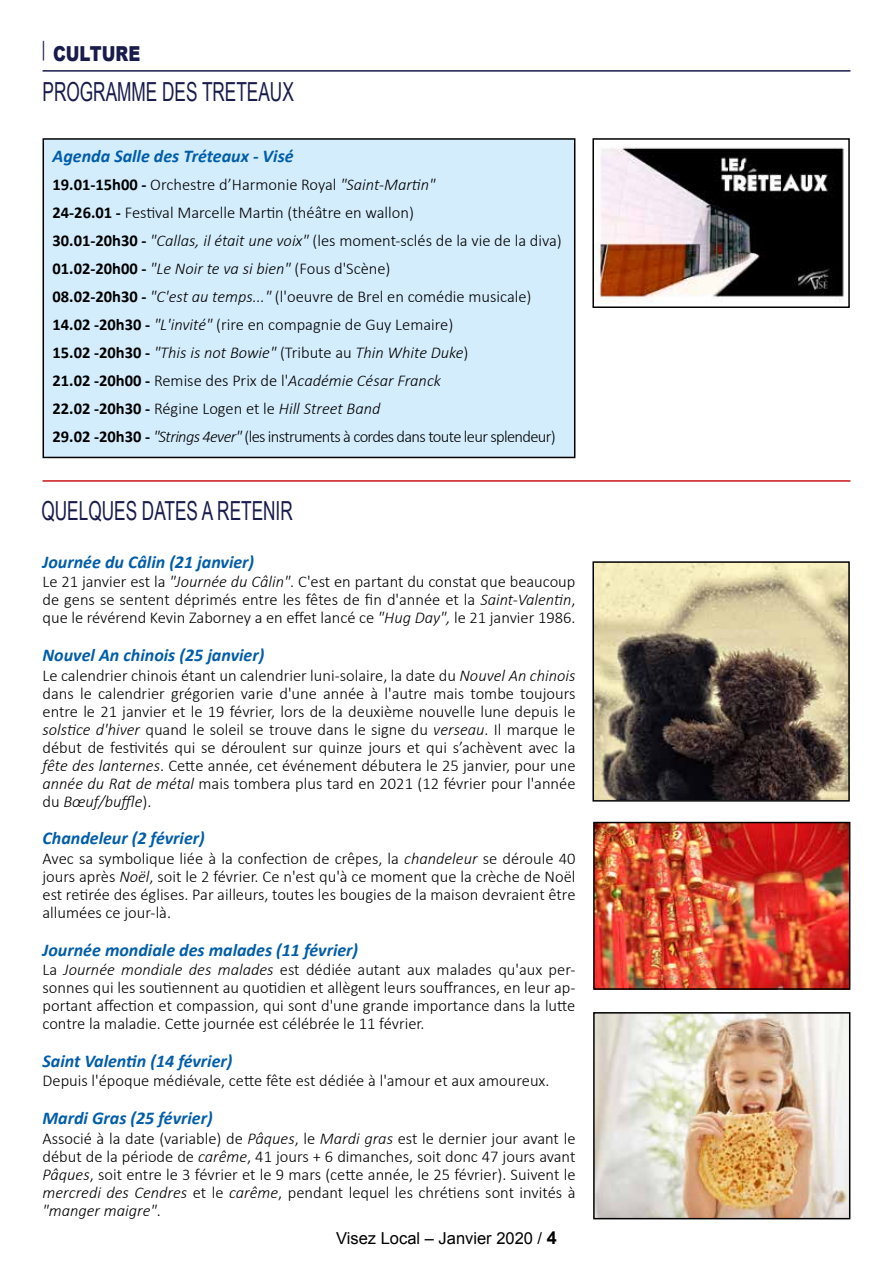
<style>
.page{position:relative;width:893px;height:1263px;background:#fff}
.page>*{position:absolute;margin:0;border:0;box-sizing:border-box;transform-origin:0 0}
.t1{font:26.25px "Arial Narrow";color:#181b4b;scale:.8 1}
.t2{font:900 20.7px "Arial";color:#181b4b;scale:.8 1}
.t3{font:italic 700 18px "Calibri";color:#005da9}
.t4{font:300 16.5px/18px "Calibri";color:#000;text-align:justify}
.t5{font:16.5px "Arial";color:#000}
.s1{font-weight:700}
.s2{font-style:italic}
.s3{font-weight:700;font-size:18px}
</style>
<div class="page">
<div style="left:43px;top:139px;width:532px;height:318px;background:#d4edfc"></div>
<div style="left:43px;top:138px;width:532px;height:320px;border:2px solid #000"></div>
<svg style="left:592px;top:138px;width:258px;height:170px"></svg>
<hr style="left:43px;top:480px;width:807px;height:2px;background:#cd171a">
<hr style="left:43px;top:70px;width:807px;height:2px;background:#181b4b">
<svg style="left:592px;top:561px;width:258px;height:241px;background:#867b67"></svg>
<img style="left:593px;top:1012px;width:258px;height:208px">
<img style="left:593px;top:821px;width:258px;height:169px">
<p class="t2" style="left:39px;top:38px;width:128px"><sup>│</sup> CULTURE</p>
<h1 class="t1" style="left:43px;top:72px;width:316px">PROGRAMME DES TRETEAUX</h1>
<p class="t3" style="left:53px;top:144px;width:243px">Agenda Salle des Tréteaux - Visé</p>
<p class="t4" style="left:53px;top:170px;width:511px;line-height:28px;text-align:left"><span class="s1">19.01-15h00 -</span> Orchestre d’Harmonie Royal <span class="s2">"Saint-Martin"<br></span><span class="s1">24-26.01 -</span> Festival Marcelle Martin (théâtre en wallon)<br><span class="s1">30.01-20h30 -</span> <span class="s2">"Callas, il était une voix"</span> (les moment-sclés de la vie de la diva)<br><span class="s1">01.02-20h00 -</span> <span class="s2">"Le Noir te va si bien"</span> (Fous d'Scène)<br><span class="s1">08.02-20h30 -</span> <span class="s2">"C'est au temps..."</span> (l'oeuvre de Brel en comédie musicale)<br><span class="s1">14.02 -20h30 -</span> <span class="s2">"L'invité"</span> (rire en compagnie de Guy Lemaire)<br><span class="s1">15.02 -20h30 -</span> <span class="s2">"This is not Bowie"</span> (Tribute au <span class="s2">Thin White Duke</span>)<br><span class="s1">21.02 -20h00 -</span> Remise des Prix de l'<span class="s2">Académie César Franck<br></span><span class="s1">22.02 -20h30 -</span> Régine Logen et le <span class="s2">Hill Street Band<br></span><span class="s1">29.02 -20h30 -</span> <span class="s2">"Strings 4ever"</span> (les instruments à cordes dans toute leur splendeur)</p>
<h1 class="t1" style="left:41px;top:491px;width:316px">QUELQUES DATES A RETENIR</h1>
<p class="t3" style="left:43px;top:550px;width:213px">Journée du Câlin (21 janvier)</p>
<p class="t4" style="left:43px;top:573px;width:534px">Le 21 janvier est la <span class="s2">"Journée du Câlin"</span>. C'est en partant du constat que beaucoup de gens se sentent déprimés entre les fêtes de fin d'année et la <span class="s2">Saint-Valentin</span>, que le révérend Kevin Zaborney a en effet lancé ce <span class="s2">"Hug Day",</span> le 21 janvier 1986.</p>
<p class="t3" style="left:43px;top:643px;width:223px">Nouvel An chinois (25 janvier)</p>
<p class="t4" style="left:43px;top:666px;width:534px">Le calendrier chinois étant un calendrier luni-solaire, la date du <span class="s2">Nouvel An chinois </span>dans le calendrier grégorien varie d'une année à l'autre mais tombe toujours entre le 21 janvier et le 19 février, lors de la deuxième nouvelle lune depuis le <span class="s2">solstice d'hiver</span> quand le soleil se trouve dans le signe du <span class="s2">verseau</span>. Il marque le début de festivités qui se déroulent sur quinze jours et qui s’achèvent avec la <span class="s2">fête des lanternes</span>. Cette année, cet événement débutera le 25 janvier, pour une <span class="s2">année du Rat de métal</span> mais tombera plus tard en 2021 (12 février pour l'année du <span class="s2">Bœuf/buffle</span>).</p>
<p class="t3" style="left:43px;top:827px;width:164px">Chandeleur (2 février)</p>
<p class="t4" style="left:43px;top:849px;width:534px">Avec sa symbolique liée à la confection de crêpes, la <span class="s2">chandeleur</span> se déroule 40 jours après <span class="s2">Noël</span>, soit le 2 février. Ce n'est qu'à ce moment que la crèche de Noël est retirée des églises. Par ailleurs, toutes les bougies de la maison devraient être allumées ce jour-là.</p>
<p class="t3" style="left:43px;top:938px;width:317px">Journée mondiale des malades (11 février)</p>
<p class="t4" style="left:43px;top:960px;width:534px">La <span class="s2">Journée mondiale des malades</span> est dédiée autant aux malades qu'aux per&shy;sonnes qui les soutiennent au quotidien et allègent leurs souffrances, en leur ap&shy;portant affection et compassion, qui sont d'une grande importance dans la lutte contre la maladie. Cette journée est célébrée le 11 février.</p>
<p class="t3" style="left:43px;top:1049px;width:191px">Saint Valentin (14 février)</p>
<p class="t4" style="left:43px;top:1072px;width:509px">Depuis l'époque médiévale, cette fête est dédiée à l'amour et aux amoureux.</p>
<p class="t3" style="left:43px;top:1107px;width:172px">Mardi Gras (25 février)</p>
<p class="t4" style="left:43px;top:1129px;width:534px">Associé à la date (variable) de <span class="s2">Pâques</span>, le <span class="s2">Mardi gras</span> est le dernier jour avant le début de la période de <span class="s2">carême</span>, 41 jours + 6 dimanches, soit donc 47 jours avant <span class="s2">Pâques</span>, soit entre le 3 février et le 9 mars (cette année, le 25 février). Suivent le <span class="s2">mercredi des Cendres</span> et le <span class="s2">carême</span>, pendant lequel les chrétiens sont invités à <span class="s2">"manger maigre"</span>.</p>
<p class="t5" style="left:336px;top:1227px;width:222px">Visez Local – Janvier 2020 / <span class="s3">4</span></p>
</div>
